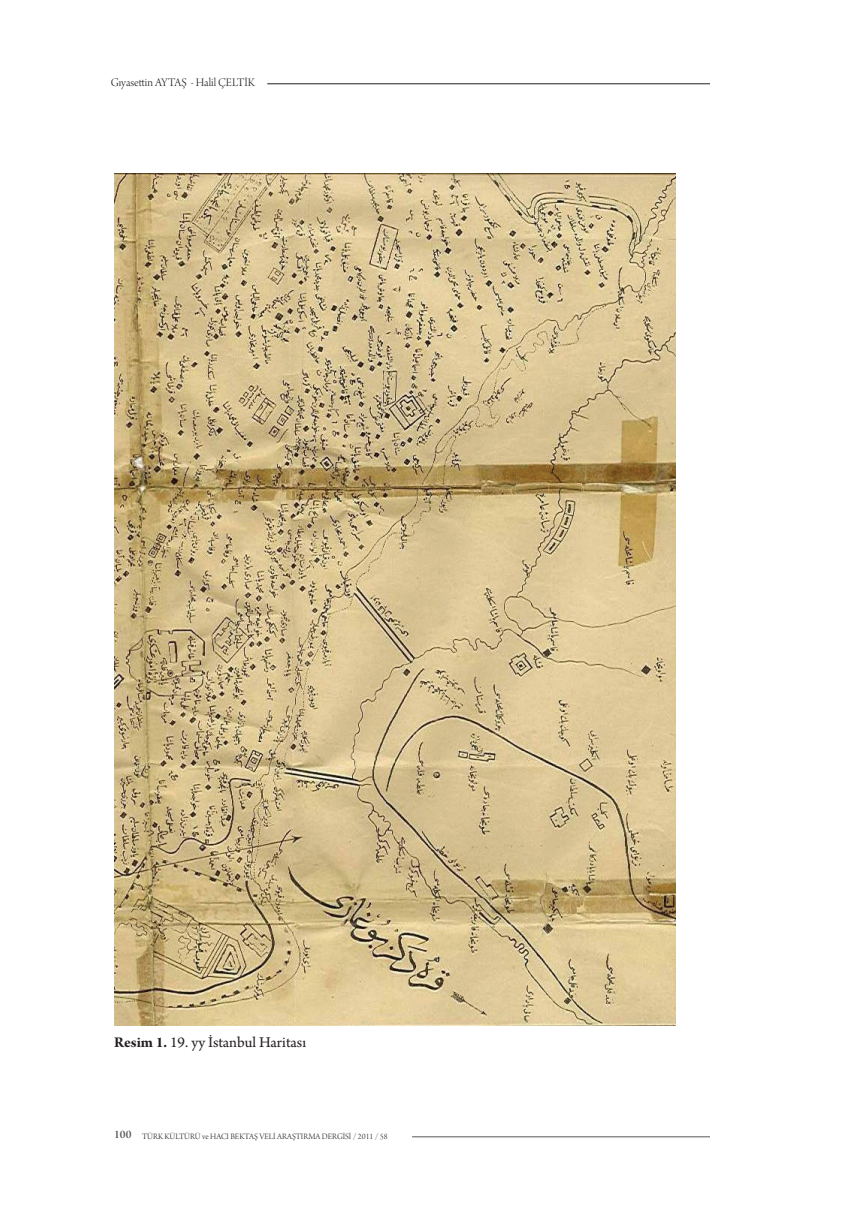
<style>
.page{position:relative;width:849px;height:1221px;background:#fff}
.page>*{position:absolute;margin:0;border:0;box-sizing:border-box;transform-origin:0 0}
.t1{font:15.75px "Arno Pro";color:#231f20}
.t2{font:12.25px "Arno Pro Light Display";color:#231f20}
.t3{font:8.75px "Arno Pro Light Display";color:#231f20}
.s1{font-family:"Arno Pro Bold Subhead"}
.s2{font-family:"Arno Pro Smbd Display";font-size:12.25px;color:#57585a}
</style>
<div class="page">
<hr style="left:267px;top:83px;width:442px;height:1px;background:#231f20">
<hr style="left:412px;top:1136px;width:297px;height:1px;background:#57585a">
<img style="left:114px;top:174px;width:561px;height:851px">
<h2 class="t2" style="left:111px;top:76px;width:146px">Gıyasettin AYTAŞ - Halil ÇELTİK</h2>
<h1 class="t1" style="left:114px;top:1033px;width:193px"><span class="s1">Resim 1.</span> 19. yy İstanbul Haritası</h1>
<p class="t3" style="left:114px;top:1131px;width:275px"><span class="s2">100</span> TÜRK KÜLTÜRÜ ve HACI BEKTAŞ VELİ ARAŞTIRMA DERGİSİ / 2011 / 58</p>
</div>
